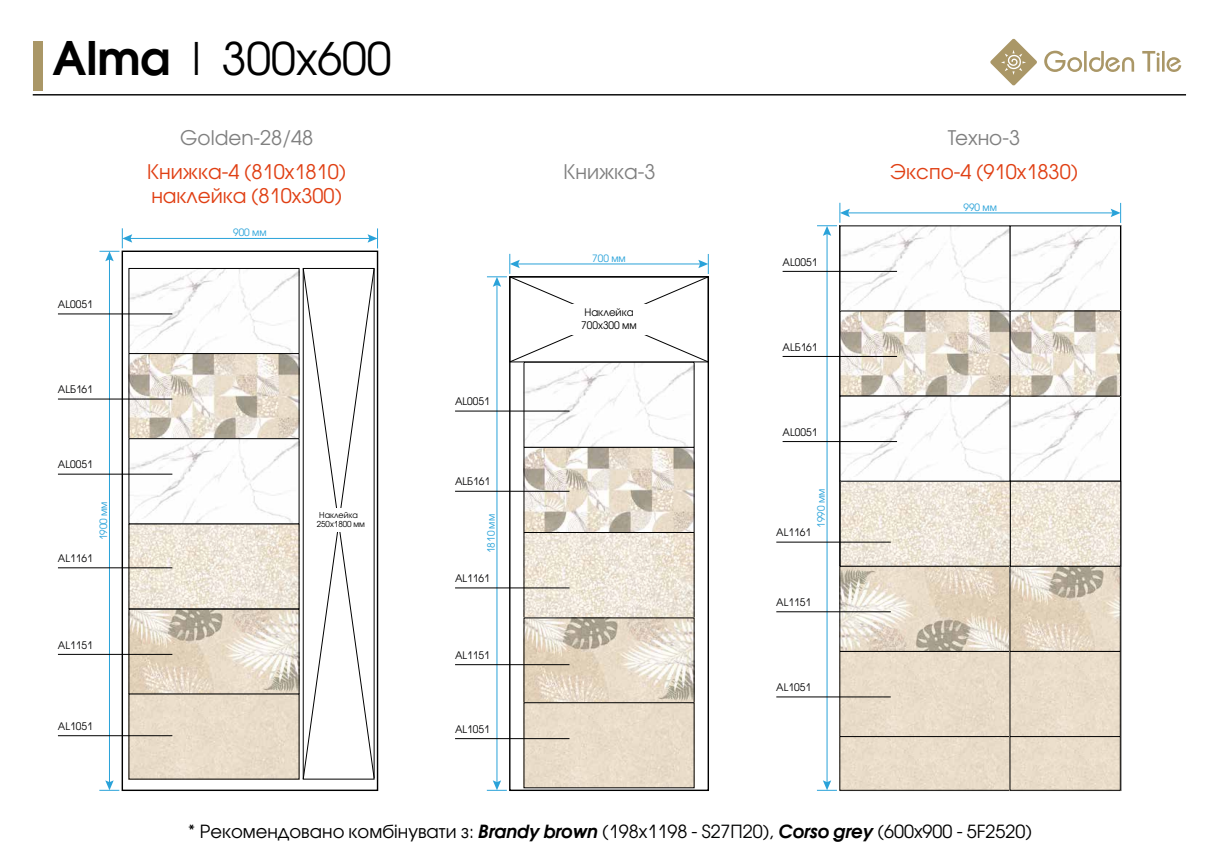
<style>
.page{position:relative;width:1220px;height:863px;background:#fff}
.page>*{position:absolute;margin:0;border:0;box-sizing:border-box;transform-origin:0 0}
.t1{font:44.7px "Avant Garde Gothic C";color:#000}
.t2{font:20px/24px "Avant Garde Gothic C";color:#e03f13}
.t3{font:20px "Avant Garde Gothic C";color:#808080}
.t4{font:18px "Avant Garde Gothic C";color:#000}
.t5{font:10.3px "Avant Garde Gothic C";color:#020203}
.t6{font:10.3px/12.4px "Avant Garde Gothic C";color:#000;text-align:center}
.t7{font:10px "Avant Garde Gothic C";color:#29a2d9}
.t8{font:8.1px/9.8px "Avant Garde Gothic C";color:#010101;text-align:center}
.s1{font-weight:700;font-size:45.9px}
.s2{font-weight:700;font-style:italic}
.s3{color:#020303}
</style>
<div class="page">
<svg style="left:122px;top:250px;width:256px;height:540px"></svg>
<hr style="left:33px;top:94px;width:1153px;height:1px;background:#000">
<svg style="left:1044px;top:51px;width:137px;height:21px"></svg>
<svg style="left:990px;top:39px;width:47px;height:47px"></svg>
<div style="left:33px;top:41px;width:9px;height:49px;background:#aa9767"></div>
<div style="left:509px;top:276px;width:200px;height:514px;background:#fff;border:1px solid #000"></div>
<hr style="left:496px;top:283px;width:1px;height:500px;background:#29a2d9">
<svg style="left:487px;top:780px;width:20px;height:10px"></svg>
<hr style="left:826px;top:232px;width:1px;height:551px;background:#29a2d9">
<svg style="left:817px;top:780px;width:20px;height:10px"></svg>
<hr style="left:846px;top:212px;width:267px;height:1px;background:#29a2d9">
<svg style="left:817px;top:203px;width:33px;height:33px"></svg>
<svg style="left:1110px;top:203px;width:11px;height:20px"></svg>
<hr style="left:109px;top:258px;width:1px;height:525px;background:#29a2d9">
<svg style="left:99px;top:780px;width:20px;height:10px"></svg>
<hr style="left:129px;top:238px;width:242px;height:1px;background:#29a2d9">
<svg style="left:99px;top:228px;width:33px;height:33px"></svg>
<svg style="left:367px;top:228px;width:11px;height:20px"></svg>
<svg style="left:487px;top:254px;width:222px;height:108px"></svg>
<div style="left:569px;top:304px;width:79px;height:30px;background:#fff"></div>
<img style="left:130px;top:270px;width:167px;height:507px">
<div style="left:128px;top:268px;width:171px;height:86px;border:1px solid #010101"></div>
<div style="left:128px;top:353px;width:171px;height:86px;border:1px solid #010101"></div>
<img style="left:525px;top:364px;width:167px;height:422px">
<div style="left:523px;top:362px;width:171px;height:85px;border:1px solid #010101"></div>
<img style="left:841px;top:227px;width:278px;height:561px">
<div style="left:523px;top:532px;width:171px;height:86px;border:1px solid #010101"></div>
<div style="left:523px;top:447px;width:171px;height:85px;border:1px solid #010101"></div>
<div style="left:839px;top:565px;width:171px;height:86px;border:1px solid #010101"></div>
<div style="left:523px;top:702px;width:171px;height:86px;border:1px solid #010101"></div>
<div style="left:839px;top:650px;width:171px;height:86px;border:1px solid #010101"></div>
<div style="left:1010px;top:480px;width:111px;height:86px;border:1px solid #010101"></div>
<div style="left:839px;top:736px;width:171px;height:54px;border:1px solid #010101"></div>
<div style="left:1009px;top:736px;width:111px;height:54px;border:1px solid #010101"></div>
<div style="left:128px;top:438px;width:171px;height:86px;border:1px solid #010101"></div>
<svg style="left:302px;top:268px;width:73px;height:511px"></svg>
<div style="left:307px;top:508px;width:63px;height:23px;background:#fff"></div>
<hr style="left:58px;top:735px;width:114px;height:1px;background:#000">
<hr style="left:455px;top:738px;width:114px;height:1px;background:#000">
<hr style="left:776px;top:696px;width:114px;height:1px;background:#000">
<hr style="left:58px;top:567px;width:114px;height:1px;background:#000">
<hr style="left:455px;top:587px;width:114px;height:1px;background:#000">
<hr style="left:776px;top:541px;width:114px;height:1px;background:#000">
<hr style="left:58px;top:654px;width:114px;height:1px;background:#000">
<hr style="left:455px;top:664px;width:114px;height:1px;background:#000">
<hr style="left:776px;top:611px;width:114px;height:1px;background:#000">
<hr style="left:58px;top:473px;width:114px;height:1px;background:#000">
<hr style="left:58px;top:398px;width:114px;height:1px;background:#000">
<hr style="left:455px;top:491px;width:114px;height:1px;background:#000">
<hr style="left:782px;top:356px;width:115px;height:1px;background:#000">
<hr style="left:58px;top:313px;width:114px;height:1px;background:#000">
<hr style="left:455px;top:410px;width:114px;height:1px;background:#000">
<hr style="left:782px;top:271px;width:115px;height:1px;background:#000">
<hr style="left:782px;top:441px;width:115px;height:1px;background:#000">
<h1 class="t1" style="left:52px;top:32px;width:341px"><span class="s1">Alma</span> | 300x600</h1>
<h2 class="t3" style="left:180px;top:126px;width:135px">Golden-28/48</h2>
<h2 class="t3" style="left:948px;top:126px;width:74px">Техно-3</h2>
<h2 class="t2" style="left:890px;top:160px;width:190px">Экспо-4 (910x1830)</h2>
<h2 class="t2" style="left:147px;top:160px;width:200px">Книжка-4 (810х1810) наклейка (810х300)</h2>
<h2 class="t3" style="left:563px;top:160px;width:94px">Книжка-3</h2>
<p class="t7" style="left:963px;top:201px;width:35px">990 мм</p>
<p class="t5" style="left:58px;top:298px;width:36px">AL0051</p>
<p class="t5" style="left:58px;top:383px;width:36px">ALБ161</p>
<p class="t5" style="left:58px;top:458px;width:36px">AL0051</p>
<p class="t5" style="left:58px;top:552px;width:36px">AL1161</p>
<p class="t7" style="left:98px;top:540px;width:41px;rotate:-90deg">1900 мм</p>
<p class="t5" style="left:58px;top:638px;width:36px">AL1151</p>
<p class="t7" style="left:233px;top:227px;width:35px">900 мм</p>
<p class="t8" style="left:317px;top:509px;width:50px">Наклейка<br>250х1800 мм</p>
<p class="t5" style="left:455px;top:395px;width:36px">AL0051</p>
<p class="t5" style="left:455px;top:475px;width:36px">ALБ161</p>
<p class="t7" style="left:485px;top:553px;width:41px;rotate:-90deg">1810 мм</p>
<p class="t5" style="left:455px;top:572px;width:36px">AL1161</p>
<p class="t5" style="left:455px;top:648px;width:36px">AL1151</p>
<p class="t5" style="left:58px;top:719px;width:36px">AL1051</p>
<p class="t5" style="left:455px;top:722px;width:36px">AL1051</p>
<p class="t7" style="left:592px;top:252px;width:35px">700 мм</p>
<p class="t6" style="left:581px;top:306px;width:57px">Наклейка<br>700х300 мм</p>
<p class="t5" style="left:782px;top:256px;width:36px">AL0051</p>
<p class="t5" style="left:782px;top:341px;width:36px">ALБ161</p>
<p class="t5" style="left:782px;top:426px;width:36px">AL0051</p>
<p class="t7" style="left:815px;top:527px;width:41px;rotate:-90deg">1990 мм</p>
<p class="t5" style="left:776px;top:526px;width:36px">AL1161</p>
<p class="t5" style="left:776px;top:596px;width:36px">AL1151</p>
<p class="t5" style="left:776px;top:681px;width:36px">AL1051</p>
<h3 class="t4" style="left:188px;top:820px;width:846px">* Рекомендовано комбінувати з: <span class="s2">Brandy brown</span> (198x1198 - <span class="s3">S27П20</span>), <span class="s2">Corso grey</span> (600x900 - 5F2520)</h3>
</div>
